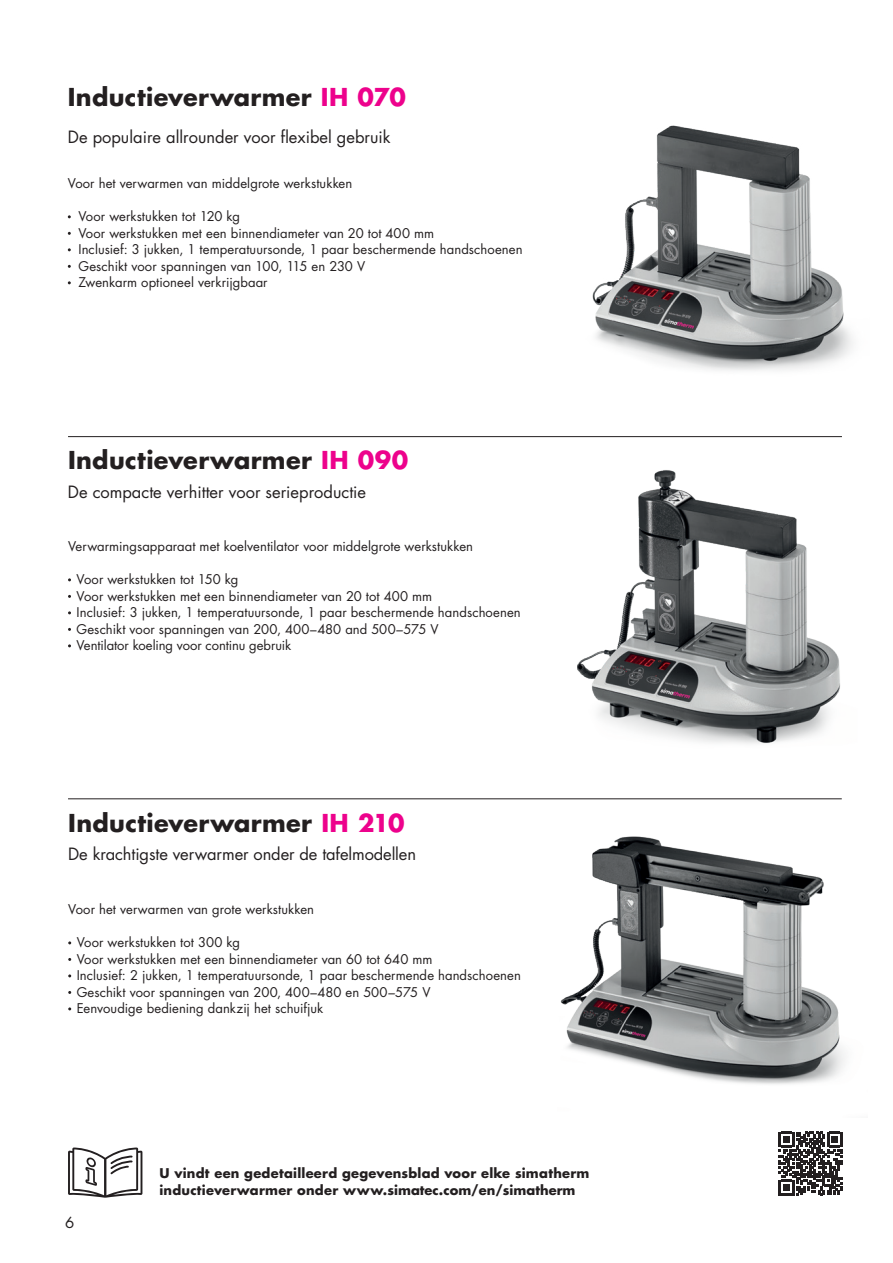
<style>
.page{position:relative;width:893px;height:1263px;background:#fff}
.page>*{position:absolute;margin:0;border:0;box-sizing:border-box;transform-origin:0 0}
.HT_18_pt_book{font:700 24px "Futura Std";letter-spacing:.015em;color:#231f20}
.Lauftext_HT__Balken{font:16.5px "Futura Std";color:#231f20}
.t1{font:15px "Futura Std";color:#231f20}
.Lauftext__Aufzählungen{font:13.05px "Futura Std";letter-spacing:.005em;color:#231f20}
.t2{font:700 13.05px/16.5px "Futura Std";letter-spacing:.015em;color:#231f20}
.s1{color:#ed028c}
</style>
<div class="page">
<img style="left:560px;top:836px;width:285px;height:248px">
<img style="left:577px;top:470px;width:263px;height:274px">
<hr style="left:68px;top:798px;width:774px;height:1px;background:#231f20">
<hr style="left:68px;top:436px;width:774px;height:1px;background:#231f20">
<img style="left:592px;top:125px;width:261px;height:246px">
<svg style="left:778px;top:1131px;width:65px;height:65px"></svg>
<svg style="left:779px;top:1132px;width:63px;height:63px"></svg>
<svg style="left:68px;top:1147px;width:74px;height:51px"></svg>
<p class="HT_18_pt_book" style="left:68px;top:81px;width:340px">Inductieverwarmer <span class="s1">IH 070</span></p>
<p class="Lauftext_HT__Balken" style="left:68px;top:126px;width:324px">De populaire allrounder voor flexibel gebruik</p>
<p class="Lauftext__Aufzählungen" style="left:68px;top:175px;width:286px">Voor het verwarmen van middelgrote werkstukken</p>
<p class="Lauftext__Aufzählungen" style="left:78px;top:208px;width:163px">Voor werkstukken tot 120 kg</p>
<p class="Lauftext__Aufzählungen" style="left:78px;top:225px;width:357px">Voor werkstukken met een binnendiameter van 20 tot 400 mm</p>
<p class="Lauftext__Aufzählungen" style="left:78px;top:241px;width:446px">Inclusief: 3 jukken, 1 temperatuursonde, 1 paar beschermende handschoenen</p>
<p class="Lauftext__Aufzählungen" style="left:78px;top:258px;width:288px">Geschikt voor spanningen van 100, 115 en 230 V</p>
<p class="Lauftext__Aufzählungen" style="left:78px;top:274px;width:191px">Zwenkarm optioneel verkrijgbaar</p>
<p class="HT_18_pt_book" style="left:68px;top:444px;width:342px">Inductieverwarmer <span class="s1">IH 090</span></p>
<p class="Lauftext_HT__Balken" style="left:68px;top:482px;width:300px">De compacte verhitter voor serieproductie</p>
<p class="Lauftext__Aufzählungen" style="left:68px;top:538px;width:407px">Verwarmingsapparaat met koelventilator voor middelgrote werkstukken</p>
<p class="Lauftext__Aufzählungen" style="left:77px;top:571px;width:163px">Voor werkstukken tot 150 kg</p>
<p class="Lauftext__Aufzählungen" style="left:77px;top:588px;width:357px">Voor werkstukken met een binnendiameter van 20 tot 400 mm</p>
<p class="Lauftext__Aufzählungen" style="left:77px;top:604px;width:446px">Inclusief: 3 jukken, 1 temperatuursonde, 1 paar beschermende handschoenen</p>
<p class="Lauftext__Aufzählungen" style="left:77px;top:621px;width:364px">Geschikt voor spanningen van 200, 400–480 and 500–575 V</p>
<p class="Lauftext__Aufzählungen" style="left:77px;top:637px;width:216px">Ventilator koeling voor continu gebruik</p>
<p class="HT_18_pt_book" style="left:68px;top:807px;width:338px">Inductieverwarmer <span class="s1">IH 210</span></p>
<p class="Lauftext_HT__Balken" style="left:68px;top:843px;width:349px">De krachtigste verwarmer onder de tafelmodellen</p>
<p class="Lauftext__Aufzählungen" style="left:68px;top:901px;width:247px">Voor het verwarmen van grote werkstukken</p>
<p class="Lauftext__Aufzählungen" style="left:77px;top:934px;width:165px">Voor werkstukken tot 300 kg</p>
<p class="Lauftext__Aufzählungen" style="left:77px;top:951px;width:357px">Voor werkstukken met een binnendiameter van 60 tot 640 mm</p>
<p class="Lauftext__Aufzählungen" style="left:77px;top:967px;width:446px">Inclusief: 2 jukken, 1 temperatuursonde, 1 paar beschermende handschoenen</p>
<p class="Lauftext__Aufzählungen" style="left:77px;top:984px;width:355px">Geschikt voor spanningen van 200, 400–480 en 500–575 V</p>
<p class="Lauftext__Aufzählungen" style="left:77px;top:1000px;width:248px">Eenvoudige bediening dankzij het schuifjuk</p>
<p class="t1" style="left:65px;top:1213px;width:11px">6</p>
<p class="t2" style="left:159px;top:1165px;width:431px">U vindt een gedetailleerd gegevensblad voor elke simatherm inductieverwarmer onder www.simatec.com/en/simatherm</p>
</div>
